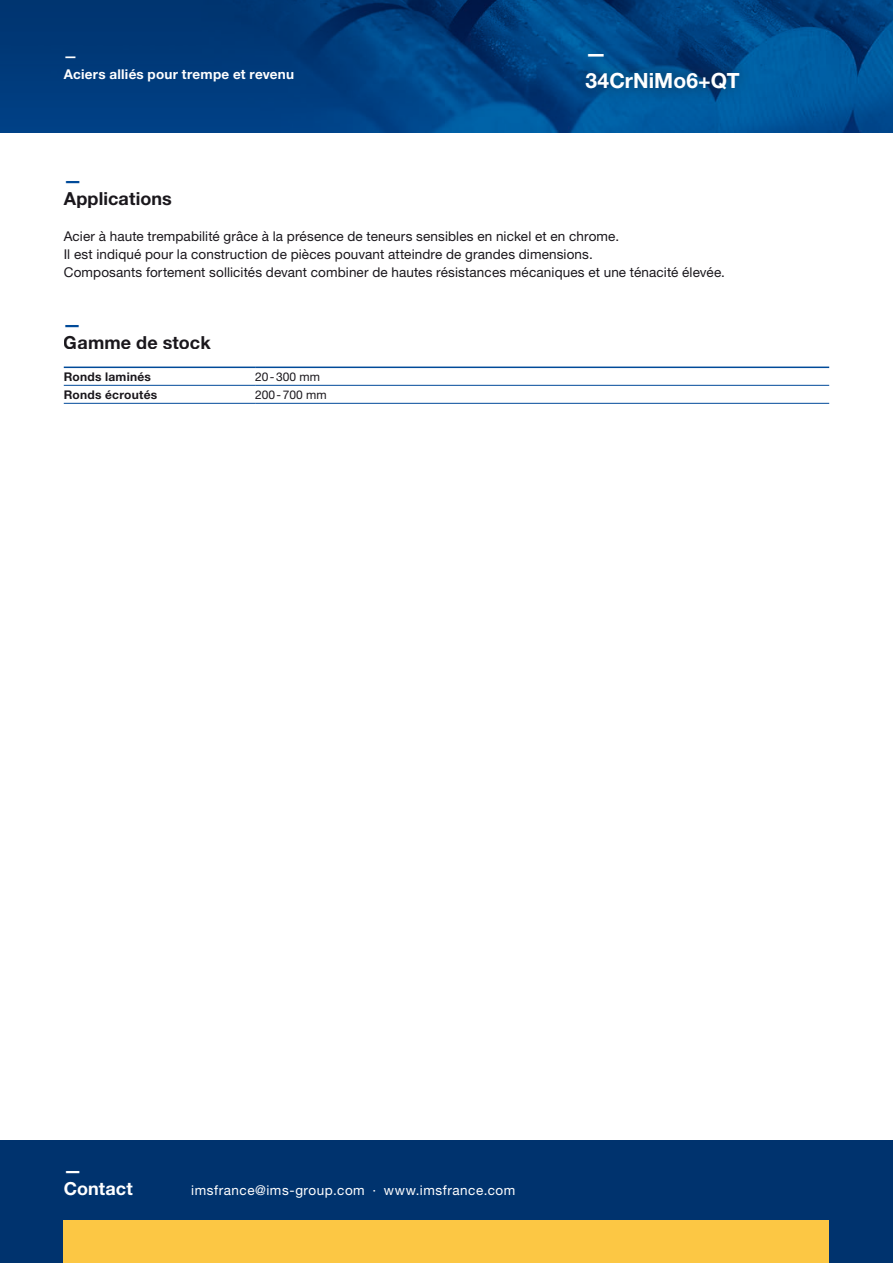
<style>
.page{position:relative;width:893px;height:1263px;background:#fff}
.page>*{position:absolute;margin:0;border:0;box-sizing:border-box;transform-origin:0 0}
.t1{font:700 21px/27px "Helvetica Neue LT Std";letter-spacing:.005em;color:#fff}
.t2{font:700 18px "Helvetica Neue LT Std";letter-spacing:.005em;color:#1a171c}
.t3{font:700 18px/18px "Helvetica Neue LT Std";letter-spacing:.005em;color:#fff}
.t4{font:700 18px "Helvetica Neue LT Std";color:#004a99}
.t5{font:13.5px/18px "Helvetica Neue LT Std";letter-spacing:.01em;color:#1a171c}
.t6{font:13.5px "Helvetica Neue LT Pro";letter-spacing:.04em;color:#fff}
.t7{font:700 13.5px/18px "Helvetica Neue LT Std";letter-spacing:.02em;color:#fff}
.t8{font:700 12px "Helvetica Neue LT Std";letter-spacing:.02em;color:#1a171c}
.t9{font:12px "Helvetica Neue LT Std";color:#1a171c}
</style>
<div class="page">
<img style="left:0;top:0;width:893px;height:133px">
<div style="left:0;top:1141px;width:893px;height:122px;background:#00336e"></div>
<hr style="left:64px;top:367px;width:191px;height:1px;background:#004a99">
<hr style="left:255px;top:367px;width:574px;height:1px;background:#004a99">
<hr style="left:64px;top:385px;width:191px;height:1px;background:#004a99">
<hr style="left:255px;top:385px;width:574px;height:1px;background:#004a99">
<hr style="left:64px;top:403px;width:191px;height:1px;background:#004a99">
<hr style="left:255px;top:403px;width:574px;height:1px;background:#004a99">
<div style="left:571px;top:38px;width:183px;height:65px;background:#1a171c;opacity:.66"></div>
<div style="left:64px;top:1220px;width:765px;height:43px;background:#fcc744"></div>
<p class="t7" style="left:64px;top:46px;width:232px">—<br>Aciers alliés pour trempe et revenu</p>
<h1 class="t1" style="left:585px;top:39px;width:156px">—<br>34CrNiMo6+QT</h1>
<h2 class="t4" style="left:64px;top:169px;width:19px">—</h2>
<h2 class="t2" style="left:64px;top:187px;width:110px">Applications</h2>
<p class="t5" style="left:64px;top:227px;width:663px">Acier à haute trempabilité grâce à la présence de teneurs sensibles en nickel et en chrome.<br>Il est indiqué pour la construction de pièces pouvant atteindre de grandes dimensions.<br>Composants fortement sollicités devant combiner de hautes résistances mécaniques et une ténacité élevée.</p>
<h2 class="t4" style="left:64px;top:313px;width:19px">—</h2>
<h2 class="t2" style="left:64px;top:331px;width:148px">Gamme de stock</h2>
<p class="t8" style="left:64px;top:369px;width:89px">Ronds laminés</p>
<p class="t9" style="left:255px;top:369px;width:66px">20-300 mm</p>
<p class="t8" style="left:64px;top:387px;width:95px">Ronds écroutés</p>
<p class="t9" style="left:255px;top:387px;width:73px">200-700 mm</p>
<h2 class="t3" style="left:64px;top:1161px;width:70px">—<br>Contact</h2>
<p class="t6" style="left:191px;top:1182px;width:326px">imsfrance@ims-group.com ∙ www.imsfrance.com</p>
</div>
